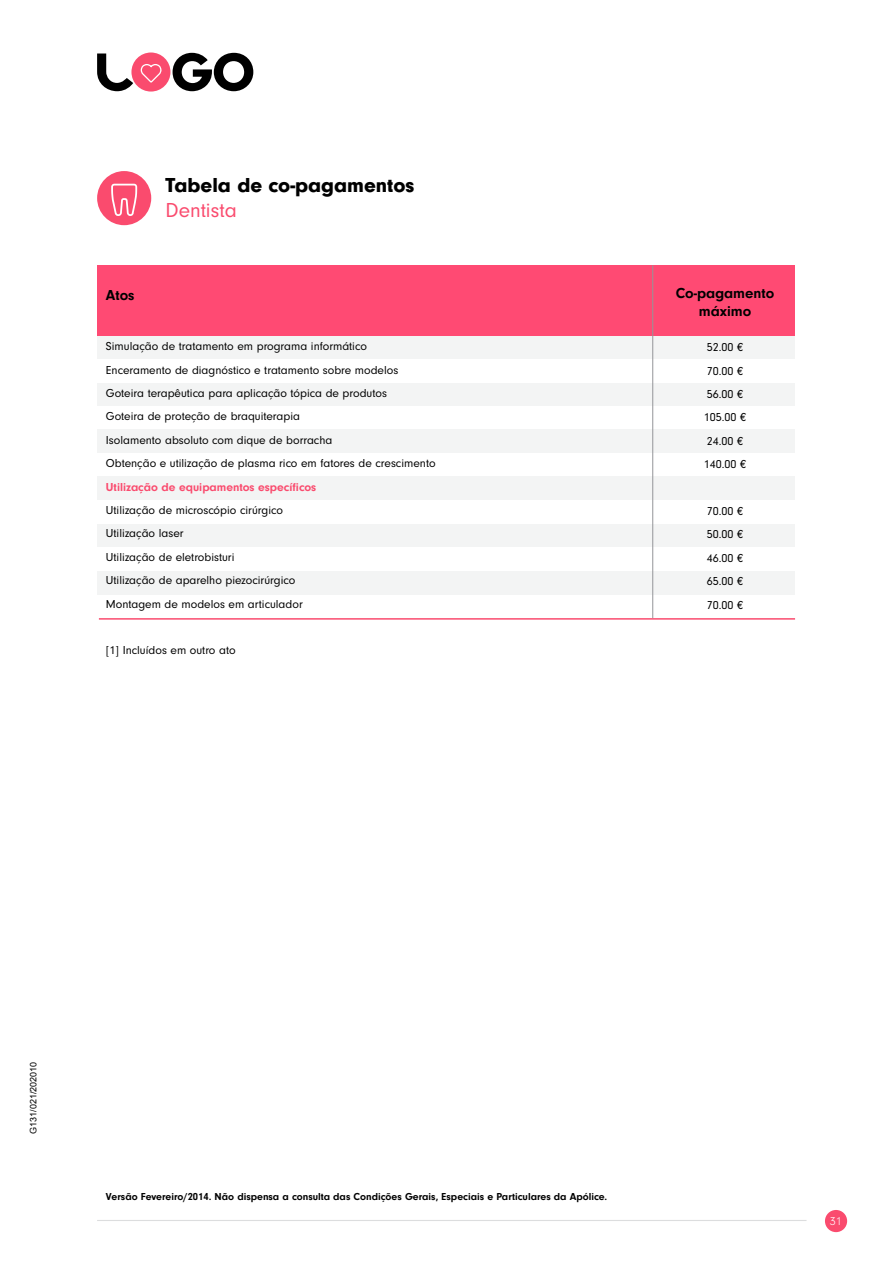
<style>
.page{position:relative;width:893px;height:1263px;background:#fff}
.page>*{position:absolute;margin:0;border:0;box-sizing:border-box;transform-origin:0 0}
.t1{font:900 21px "Neuzeit Gro";color:#000}
.t2{font:21px "Neuzeit Gro";color:#fa4b6e}
.t3{font:700 15px/18px "Neuzeit Gro";color:#000;text-align:center}
.t4{font:12px/23.4px "Neuzeit Gro";color:#000}
.t5{font:700 12px "Neuzeit Gro";color:#fa4b6e}
.t6{font:300 12px "Neuzeit Gro";color:#fff}
.t7{font:700 10.5px "Neuzeit Gro";color:#000}
.t8{font:9px "Arial";color:#000}
</style>
<div class="page">
<hr style="left:97px;top:1220px;width:709px;height:1px;background:#dcddde">
<div style="left:825px;top:1210px;width:22px;height:22px;background:#fa4b6e;border-radius:50%"></div>
<svg style="left:173px;top:53px;width:80px;height:38px"></svg>
<svg style="left:97px;top:54px;width:36px;height:37px"></svg>
<div style="left:131px;top:53px;width:39px;height:39px;background:#fa4b6e;border-radius:50%"></div>
<svg style="left:141px;top:64px;width:20px;height:19px"></svg>
<div style="left:97px;top:382px;width:698px;height:24px;background:#f3f4f4"></div>
<div style="left:97px;top:429px;width:698px;height:23px;background:#f3f4f4"></div>
<div style="left:97px;top:524px;width:698px;height:23px;background:#f3f4f4"></div>
<div style="left:97px;top:336px;width:698px;height:23px;background:#f3f4f4"></div>
<div style="left:97px;top:571px;width:698px;height:24px;background:#f3f4f4"></div>
<div style="left:97px;top:476px;width:698px;height:24px;background:#f3f4f4"></div>
<hr style="left:99px;top:618px;width:696px;height:2px;background:#fa4b6e">
<div style="left:97px;top:265px;width:698px;height:71px;background:#ff4a73"></div>
<div style="left:97px;top:171px;width:54px;height:54px;background:#fa4b6e;border-radius:50%"></div>
<svg style="left:111px;top:184px;width:26px;height:32px"></svg>
<hr style="left:652px;top:265px;width:1px;height:353px;background:#939598">
<h1 class="t1" style="left:165px;top:173px;width:251px">Tabela de co-pagamentos</h1>
<h1 class="t2" style="left:165px;top:199px;width:73px">Dentista</h1>
<p class="t3" style="left:106px;top:286px;width:30px">Atos</p>
<p class="t3" style="left:676px;top:284px;width:100px">Co-pagamento máximo</p>
<p class="t4" style="left:106px;top:335px;width:331px">Simulação de tratamento em programa informático<br>Enceramento de diagnóstico e tratamento sobre modelos Goteira terapêutica para aplicação tópica de produtos<br>Goteira de proteção de braquiterapia<br>Isolamento absoluto com dique de borracha<br>Obtenção e utilização de plasma rico em fatores de crescimento</p>
<p class="t5" style="left:106px;top:480px;width:212px">Utilização de equipamentos específicos</p>
<p class="t4" style="left:106px;top:499px;width:198px">Utilização de microscópio cirúrgico<br>Utilização laser<br>Utilização de eletrobisturi<br>Utilização de aparelho piezocirúrgico<br>Montagem de modelos em articulador</p>
<p class="t4" style="left:106px;top:639px;width:131px">[1] Incluídos em outro ato</p>
<p class="t4" style="left:704px;top:336px;width:44px">52.00 €<br>70.00 €<br>56.00 €<br>105.00 €<br>24.00 €<br>140.00 €</p>
<p class="t4" style="left:707px;top:499px;width:38px;text-align:justify">70.00 € 50.00 € 46.00 € 65.00 € 70.00 €</p>
<p class="t8" style="left:27px;top:1133px;width:74px;rotate:-90deg">G131/021/202010</p>
<p class="t7" style="left:106px;top:1191px;width:503px">Versão Fevereiro/2014. Não dispensa a consulta das Condições Gerais, Especiais e Particulares da Apólice.</p>
<p class="t6" style="left:830px;top:1215px;width:13px">31</p>
</div>
